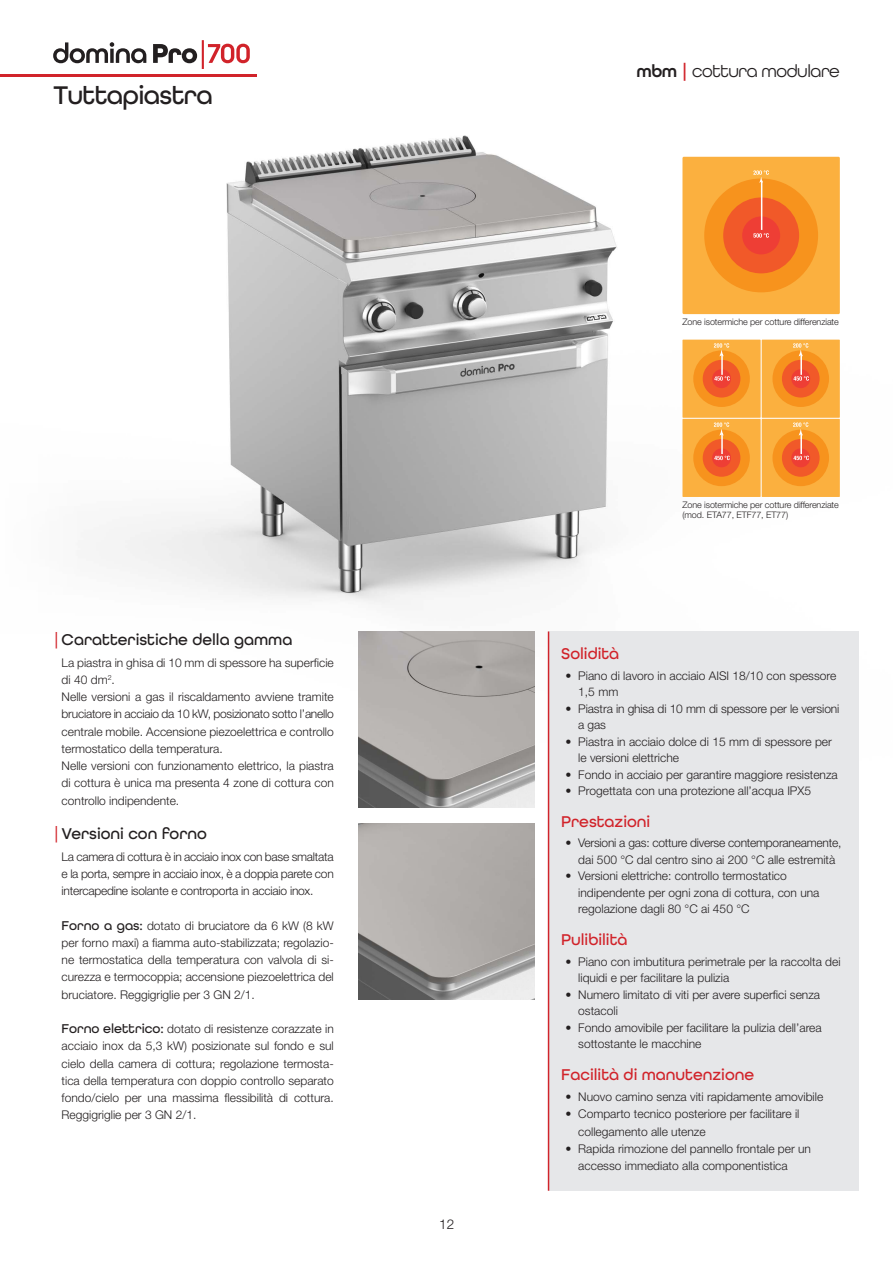
<style>
.page{position:relative;width:893px;height:1263px;background:#fff}
.page>*{position:absolute;margin:0;border:0;box-sizing:border-box;transform-origin:0 0}
.t1{font:500 27px "All Round Gothic";letter-spacing:-.025em;color:#231f20}
.t2{font:18px "All Round Gothic";letter-spacing:-.025em;color:#231f20}
.titolo_value{font:500 16.5px "All Round Gothic";color:#d1232a}
.t3{font:500 16.5px "All Round Gothic";color:#231f20}
.t4{font:300 13.5px "Helvetica Neue LT Std";color:#231f20}
.body_caratteristiche{font:300 12px/17.2px "Helvetica Neue LT Std";color:#231f20}
.body_caratteristiche-2{font:300 12px/16.5px "Helvetica Neue LT Std";letter-spacing:-.02em;color:#231f20;text-align:center}
.t5{font:300 9px "Helvetica Neue LT Std";letter-spacing:-.01em;color:#231f20}
.s1{color:#d1232a}
.s2{font-family:"All Round Gothic";font-weight:500;font-size:13.5px}
.s3{font-weight:600}
.s4{font-weight:600;color:#d1232a}
</style>
<div class="page">
<img style="left:0;top:74px;width:840px;height:1117px">
<div style="left:549px;top:631px;width:310px;height:560px;background:#e6e7e9"></div>
<hr style="left:548px;top:631px;width:1px;height:560px;background:#d1232a">
<svg style="left:53px;top:40px;width:197px;height:29px"></svg>
<div style="left:682px;top:157px;width:158px;height:157px;background:#fbb03f"></div>
<div style="left:704px;top:178px;width:114px;height:114px;background:#f7931d;border-radius:50%"></div>
<div style="left:723px;top:197px;width:76px;height:76px;background:#f15929;border-radius:50%"></div>
<div style="left:742px;top:216px;width:38px;height:38px;background:#ee3e35;border-radius:50%"></div>
<svg style="left:753px;top:233px;width:16px;height:5px"></svg>
<hr style="left:761px;top:181px;width:1px;height:49px;background:#fff">
<svg style="left:753px;top:170px;width:16px;height:13px"></svg>
<div style="left:762px;top:419px;width:78px;height:78px;background:#fbb03f"></div>
<div style="left:772px;top:430px;width:57px;height:56px;background:#f7931d;border-radius:50%"></div>
<div style="left:782px;top:439px;width:38px;height:38px;background:#f15929;border-radius:50%"></div>
<div style="left:791px;top:448px;width:19px;height:19px;background:#ee3e35;border-radius:50%"></div>
<hr style="left:800px;top:433px;width:2px;height:21px;background:#fff">
<svg style="left:793px;top:422px;width:15px;height:14px"></svg>
<div style="left:682px;top:419px;width:79px;height:78px;background:#fbb03f"></div>
<div style="left:693px;top:430px;width:57px;height:56px;background:#f7931d;border-radius:50%"></div>
<div style="left:703px;top:439px;width:37px;height:38px;background:#f15929;border-radius:50%"></div>
<div style="left:712px;top:448px;width:19px;height:19px;background:#ee3e35;border-radius:50%"></div>
<hr style="left:721px;top:433px;width:2px;height:21px;background:#fff">
<svg style="left:714px;top:422px;width:15px;height:14px"></svg>
<div style="left:762px;top:340px;width:78px;height:78px;background:#fbb03f"></div>
<div style="left:772px;top:350px;width:57px;height:57px;background:#f7931d;border-radius:50%"></div>
<div style="left:782px;top:360px;width:38px;height:37px;background:#f15929;border-radius:50%"></div>
<div style="left:791px;top:369px;width:19px;height:19px;background:#ee3e35;border-radius:50%"></div>
<hr style="left:800px;top:354px;width:2px;height:21px;background:#fff">
<svg style="left:793px;top:343px;width:15px;height:13px"></svg>
<div style="left:682px;top:340px;width:79px;height:78px;background:#fbb03f"></div>
<div style="left:693px;top:350px;width:57px;height:57px;background:#f7931d;border-radius:50%"></div>
<div style="left:703px;top:360px;width:37px;height:37px;background:#f15929;border-radius:50%"></div>
<div style="left:712px;top:369px;width:19px;height:19px;background:#ee3e35;border-radius:50%"></div>
<hr style="left:721px;top:354px;width:2px;height:21px;background:#fff">
<svg style="left:714px;top:343px;width:15px;height:13px"></svg>
<svg style="left:714px;top:376px;width:16px;height:5px"></svg>
<svg style="left:793px;top:376px;width:16px;height:5px"></svg>
<svg style="left:714px;top:456px;width:16px;height:4px"></svg>
<svg style="left:793px;top:456px;width:16px;height:4px"></svg>
<hr style="left:0;top:75px;width:256px;height:2px;background:#d1232a">
<img style="left:358px;top:823px;width:176px;height:176px">
<img style="left:358px;top:631px;width:176px;height:176px">
<p class="t1" style="left:53px;top:79px;width:161px">Tuttapiastra</p>
<p class="t3" style="left:53px;top:630px;width:241px"><span class="s1">|</span>Caratteristiche della gamma</p>
<p class="body_caratteristiche" style="left:62px;top:653px;width:274px">La piastra in ghisa di 10 mm di spessore ha superficie di 40 dm<sup>2</sup>.</p>
<p class="body_caratteristiche" style="left:62px;top:688px;width:274px;text-align:justify">Nelle versioni a gas il riscaldamento avviene tramite bruciatore in acciaio da 10 kW, posizionato sotto l’anello centrale mobile. Accensione piezoelettrica e controllo termostatico della temperatura.</p>
<p class="body_caratteristiche" style="left:62px;top:757px;width:274px;text-align:justify">Nelle versioni con funzionamento elettrico, la piastra di cottura è unica ma presenta 4 zone di cottura con controllo indipendente.</p>
<p class="t3" style="left:53px;top:824px;width:155px"><span class="s1">|</span>Versioni con forno</p>
<p class="body_caratteristiche" style="left:62px;top:847px;width:274px;text-align:justify">La camera di cottura è in acciaio inox con base smaltata e la porta, sempre in acciaio inox, è a doppia parete con intercapedine isolante e controporta in acciaio inox.</p>
<p class="body_caratteristiche" style="left:62px;top:916px;width:274px;text-align:justify"><span class="s2">Forno a gas:</span> dotato di bruciatore da 6 kW (8 kW per forno maxi) a fiamma auto-stabilizzata; regolazio&shy;ne termostatica della temperatura con valvola di si&shy;curezza e termocoppia; accensione piezoelettrica del bruciatore. Reggigriglie per 3 GN 2/1.</p>
<p class="body_caratteristiche" style="left:62px;top:1020px;width:274px;text-align:justify"><span class="s2">Forno elettrico:</span> dotato di resistenze corazzate in acciaio inox da 5,3 kW) posizionate sul fondo e sul cielo della camera di cottura; regolazione termosta&shy;tica della temperatura con doppio controllo separato fondo/cielo per una massima flessibilità di cottura.<br>Reggigriglie per 3 GN 2/1.</p>
<p class="t4" style="left:439px;top:1216px;width:17px">12</p>
<p class="t2" style="left:636px;top:61px;width:205px"><span class="s3">mbm</span> <span class="s4">|</span> cottura modulare</p>
<p class="t5" style="left:682px;top:316px;width:158px">Zone isotermiche per cotture differenziate</p>
<p class="t5" style="left:682px;top:499px;width:158px">Zone isotermiche per cotture differenziate</p>
<p class="t5" style="left:682px;top:510px;width:107px">(mod. ETA77, ETF77, ET77)</p>
<p class="titolo_value" style="left:561px;top:643px;width:60px">Solidità</p>
<p class="body_caratteristiche" style="left:578px;top:667px;width:259px;line-height:16.5px;text-indent:-13px">• Piano di lavoro in acciaio AISI 18/10 con spessore<br>1,5 mm</p>
<p class="body_caratteristiche" style="left:578px;top:700px;width:263px;line-height:16.5px;text-indent:-13px">• Piastra in ghisa di 10 mm di spessore per le versioni a gas</p>
<p class="body_caratteristiche" style="left:578px;top:733px;width:255px;line-height:16.5px;text-indent:-13px">• Piastra in acciaio dolce di 15 mm di spessore per le versioni elettriche</p>
<p class="body_caratteristiche" style="left:566px;top:765px;width:274px">• Fondo in acciaio per garantire maggiore resistenza</p>
<p class="body_caratteristiche" style="left:566px;top:782px;width:247px">• Progettata con una protezione all’acqua IPX5</p>
<p class="titolo_value" style="left:561px;top:811px;width:91px">Prestazioni</p>
<p class="body_caratteristiche-2" style="left:566px;top:834px;width:277px">• Versioni a gas: cotture diverse contemporaneamente, dai 500 °C dal centro sino ai 200 °C alle estremità</p>
<p class="body_caratteristiche" style="left:578px;top:867px;width:243px;line-height:16.5px;text-indent:-13px">• Versioni elettriche: controllo termostatico indipendente per ogni zona di cottura, con una regolazione dagli 80 °C ai 450 °C</p>
<p class="titolo_value" style="left:561px;top:929px;width:68px">Pulibilità</p>
<p class="body_caratteristiche" style="left:578px;top:953px;width:264px;line-height:16.5px;text-indent:-13px">• Piano con imbutitura perimetrale per la raccolta dei liquidi e per facilitare la pulizia</p>
<p class="body_caratteristiche" style="left:578px;top:986px;width:243px;line-height:16.5px;text-indent:-13px">• Numero limitato di viti per avere superfici senza ostacoli</p>
<p class="body_caratteristiche" style="left:578px;top:1019px;width:245px;line-height:16.5px;text-indent:-13px">• Fondo amovibile per facilitare la pulizia dell’area sottostante le macchine</p>
<p class="titolo_value" style="left:561px;top:1064px;width:194px">Facilità di manutenzione</p>
<p class="body_caratteristiche" style="left:566px;top:1088px;width:259px">• Nuovo camino senza viti rapidamente amovibile</p>
<p class="body_caratteristiche" style="left:578px;top:1105px;width:223px;text-indent:-13px">• Comparto tecnico posteriore per facilitare il collegamento alle utenze</p>
<p class="body_caratteristiche" style="left:578px;top:1140px;width:234px;text-indent:-13px">• Rapida rimozione del pannello frontale per un accesso immediato alla componentistica</p>
</div>
